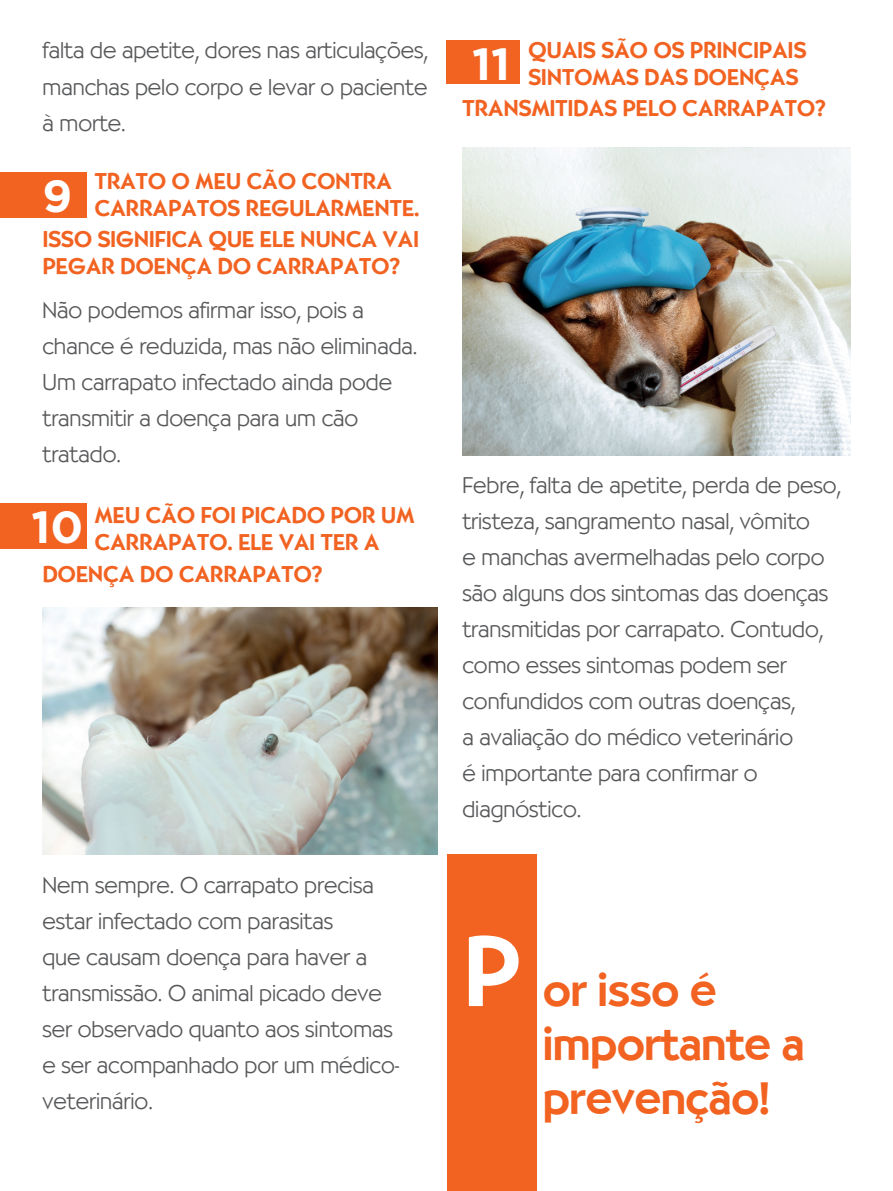
<style>
.page{position:relative;width:893px;height:1191px;background:#fff}
.page>*{position:absolute;margin:0;border:0;box-sizing:border-box;transform-origin:0 0}
.t1{font:45px/54px "Cg Bernhardt Md";letter-spacing:-.005em;color:#f26221}
.t2{font:700 45px "Gotham";color:#fff}
.t3{font:22.5px/36px "Cg Bernhardt Lt";color:#57585a}
.t4{font:22.5px/27px "Cg Bernhardt Md";letter-spacing:.01em;color:#f26221}
.s1{font-size:97.5px;color:#fff}
</style>
<div class="page">
<div style="left:0;top:503px;width:86px;height:46px;background:#f26221"></div>
<div style="left:0;top:172px;width:86px;height:46px;background:#f26221"></div>
<img style="left:43px;top:607px;width:395px;height:248px">
<div style="left:446px;top:40px;width:74px;height:44px;background:#f26221"></div>
<img style="left:462px;top:147px;width:388px;height:309px">
<div style="left:448px;top:855px;width:89px;height:336px;background:#f26221"></div>
<p class="t3" style="left:43px;top:33px;width:387px;text-align:justify">falta de apetite, dores nas articulações, manchas pelo corpo e levar o paciente à morte.</p>
<h1 class="t2" style="left:42px;top:166px;width:31px">9</h1>
<p class="t4" style="left:95px;top:168px;width:326px">TRATO O MEU CÃO CONTRA<br>CARRAPATOS REGULARMENTE.</p>
<p class="t4" style="left:43px;top:226px;width:378px">ISSO SIGNIFICA QUE ELE NUNCA VAI<br>PEGAR DOENÇA DO CARRAPATO?</p>
<p class="t3" style="left:43px;top:292px;width:376px">Não podemos afirmar isso, pois a chance é reduzida, mas não eliminada.<br>Um carrapato infectado ainda pode transmitir a doença para um cão tratado.</p>
<h1 class="t2" style="left:32px;top:497px;width:53px">10</h1>
<p class="t4" style="left:95px;top:502px;width:321px">MEU CÃO FOI PICADO POR UM<br>CARRAPATO. ELE VAI TER A</p>
<p class="t4" style="left:43px;top:561px;width:281px">DOENÇA DO CARRAPATO?</p>
<p class="t3" style="left:43px;top:867px;width:358px">Nem sempre. O carrapato precisa estar infectado com parasitas<br>que causam doença para haver a transmissão. O animal picado deve ser observado quanto aos sintomas e ser acompanhado por um médico&shy;veterinário.</p>
<p class="t4" style="left:472px;top:37px;width:335px;text-indent:56px">QUAIS SÃO OS PRINCIPAIS<br><sup>11</sup> SINTOMAS DAS DOENÇAS</p>
<p class="t4" style="left:463px;top:95px;width:365px">TRANSMITIDAS PELO CARRAPATO?</p>
<p class="t3" style="left:462px;top:467px;width:380px">Febre, falta de apetite, perda de peso, tristeza, sangramento nasal, vômito<br>e manchas avermelhadas pelo corpo são alguns dos sintomas das doenças transmitidas por carrapato. Contudo, como esses sintomas podem ser confundidos com outras doenças,<br>a avaliação do médico veterinário<br>é importante para confirmar o diagnóstico.</p>
<h1 class="t1" style="left:543px;top:964px;width:263px;text-indent:-79px"><span class="s1">P</span> or isso é importante a prevenção!</h1>
</div>
